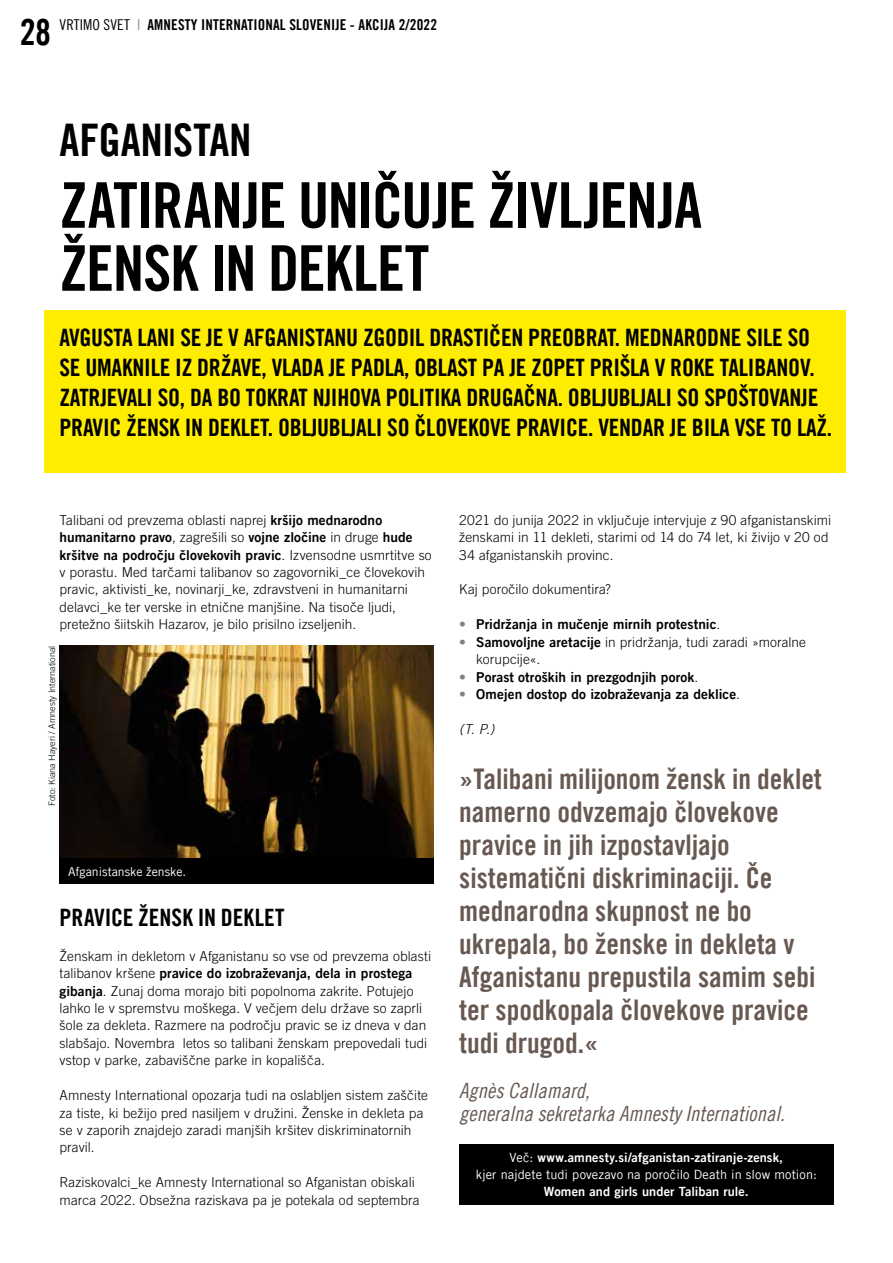
<style>
.page{position:relative;width:893px;height:1263px;background:#fff}
.page>*{position:absolute;margin:0;border:0;box-sizing:border-box;transform-origin:0 0}
.t1{font:63px/63px "Amnesty Trade Gothic Bd Cn 20";letter-spacing:-.015em;color:#000}
.t2{font:45px "Amnesty Trade Gothic Bd Cn 20";letter-spacing:-.005em;color:#000}
.t3{font:36px "Amnesty Trade Gothic Bd Cn 20";color:#000}
.t4{font:28.5px/32.8px "Amnesty Trade Gothic Bd Cn 20";color:#675952}
.t5{font:24px/30px "Amnesty Trade Gothic Bd Cn 20";letter-spacing:-.01em;color:#000}
.t6{font:21px/23.9px "Amnesty Trade Gothic Cn 18 Obl";color:#675952}
.t7{font:15px "Amnesty Trade Gothic Bd Cn 20";letter-spacing:.01em;color:#000}
.t8{font:300 13.65px/17.4px "Amnesty Trade Gothic";letter-spacing:.005em;color:#000}
.t9{font:13.65px/17.4px "Amnesty Trade Gothic Bd 2";letter-spacing:.01em;color:#000}
.t10{font:italic 300 13.65px "Amnesty Trade Gothic";color:#000}
.t11{font:12.75px "Amnesty Trade Gothic Bd 2";letter-spacing:.01em;color:#fff}
.t12{font:12.75px "Amnesty Trade Gothic";letter-spacing:.01em;color:#fff}
.t13{font:12.3px "Amnesty Trade Gothic";color:#fff}
.t14{font:300 9px "Amnesty Trade Gothic";color:#000}
.s1{font-family:"Amnesty Trade Gothic Cn 18"}
.s2{font-family:"Amnesty Trade Gothic Cn 18";color:#9b928e}
.s3{font-family:"Amnesty Trade Gothic Bd 2";font-weight:400}
.s4{font-family:"Amnesty Trade Gothic";font-weight:300}
.s5{font-family:"Amnesty Trade Gothic";font-weight:300;color:#867e7a}
.s6{color:#867e7a}
.s7{font-family:"Amnesty Trade Gothic"}
</style>
<div class="page">
<div style="left:44px;top:310px;width:802px;height:162px;background:#ffed00"></div>
<img style="left:60px;top:646px;width:374px;height:212px">
<div style="left:60px;top:858px;width:374px;height:26px;background:#000"></div>
<div style="left:459px;top:1144px;width:374px;height:61px;background:#000"></div>
<h3 class="t3" style="left:20px;top:10px;width:33px">28</h3>
<p class="t7" style="left:60px;top:16px;width:379px"><span class="s1">VRTIMO SVET</span> <span class="s2">I</span> AMNESTY INTERNATIONAL SLOVENIJE - AKCIJA 2/2022</p>
<h2 class="t2" style="left:60px;top:113px;width:194px">AFGANISTAN</h2>
<h1 class="t1" style="left:60px;top:173px;width:644px">ZATIRANJE UNIČUJE ŽIVLJENJA<br>ŽENSK IN DEKLET</h1>
<p class="t5" style="left:60px;top:323px;width:774px">AVGUSTA LANI SE JE V AFGANISTANU ZGODIL DRASTIČEN PREOBRAT. MEDNARODNE SILE SO SE UMAKNILE IZ DRŽAVE, VLADA JE PADLA, OBLAST PA JE ZOPET PRIŠLA V ROKE TALIBANOV.<br>ZATRJEVALI SO, DA BO TOKRAT NJIHOVA POLITIKA DRUGAČNA. OBLJUBLJALI SO SPOŠTOVANJE PRAVIC ŽENSK IN DEKLET. OBLJUBLJALI SO ČLOVEKOVE PRAVICE. VENDAR JE BILA VSE TO LAŽ.</p>
<p class="t8" style="left:60px;top:511px;width:324px">Talibani od prevzema oblasti naprej <span class="s3">kršijo mednarodno</span></p>
<p class="t9" style="left:60px;top:528px;width:374px">humanitarno pravo<span class="s4">, zagrešili so</span> vojne zločine <span class="s4">in druge</span> hude kršitve na področju človekovih pravic<span class="s4">. Izvensodne usmrtitve so</span></p>
<p class="t8" style="left:60px;top:563px;width:367px">v porastu. Med tarčami talibanov so zagovorniki_ce človekovih pravic, aktivisti_ke, novinarji_ke, zdravstveni in humanitarni delavci_ke ter verske in etnične manjšine. Na tisoče ljudi, pretežno šiitskih Hazarov, je bilo prisilno izseljenih.</p>
<p class="t14" style="left:47px;top:806px;width:162px;rotate:-90deg">Foto: Kiana Hayeri / Amnesty International</p>
<p class="t13" style="left:68px;top:864px;width:120px">Afganistanske ženske.</p>
<h3 class="t5" style="left:60px;top:902px;width:227px">PRAVICE ŽENSK IN DEKLET</h3>
<p class="t8" style="left:60px;top:947px;width:373px">Ženskam in dekletom v Afganistanu so vse od prevzema oblasti</p>
<p class="t9" style="left:60px;top:964px;width:354px"><span class="s4">talibanov kršene</span> pravice do izobraževanja, dela in prostega</p>
<p class="t8" style="left:60px;top:982px;width:369px"><span class="s3">gibanja</span>. Zunaj doma morajo biti popolnoma zakrite. Potujejo lahko le v spremstvu moškega. V večjem delu države so zaprli šole za dekleta. Razmere na področju pravic se iz dneva v dan slabšajo. Novembra letos so talibani ženskam prepovedali tudi vstop v parke, zabaviščne parke in kopališča.</p>
<p class="t8" style="left:60px;top:1086px;width:370px">Amnesty International opozarja tudi na oslabljen sistem zaščite za tiste, ki bežijo pred nasiljem v družini. Ženske in dekleta pa se v zaporih znajdejo zaradi manjših kršitev diskriminatornih pravil.</p>
<p class="t8" style="left:60px;top:1173px;width:362px">Raziskovalci_ke Amnesty International so Afganistan obiskali marca 2022. Obsežna raziskava pa je potekala od septembra</p>
<p class="t8" style="left:459px;top:511px;width:373px">2021 do junija 2022 in vključuje intervjuje z 90 afganistanskimi ženskami in 11 dekleti, starimi od 14 do 74 let, ki živijo v 20 od<br>34 afganistanskih provinc.</p>
<p class="t8" style="left:459px;top:581px;width:153px">Kaj poročilo dokumentira?</p>
<p class="t9" style="left:459px;top:615px;width:263px"><span class="s5">•</span> Pridržanja in mučenje mirnih protestnic<span class="s4">.</span></p>
<p class="t8" style="left:476px;top:633px;width:331px;text-indent:-17px"><span class="s6">•</span> <span class="s3">Samovoljne aretacije</span> in pridržanja, tudi zaradi »moralne korupcije«.</p>
<p class="t9" style="left:459px;top:668px;width:241px"><span class="s5">•</span> Porast otroških in prezgodnjih porok<span class="s4">.</span></p>
<p class="t9" style="left:459px;top:685px;width:282px"><span class="s5">•</span> Omejen dostop do izobraževanja za deklice<span class="s4">.</span></p>
<p class="t10" style="left:459px;top:721px;width:36px">(T. P.)</p>
<p class="t4" style="left:459px;top:763px;width:364px">»Talibani milijonom žensk in deklet namerno odvzemajo človekove pravice in jih izpostavljajo sistematični diskriminaciji. Če mednarodna skupnost ne bo ukrepala, bo ženske in dekleta v<br>Afganistanu prepustila samim sebi ter spodkopala človekove pravice tudi drugod.«</p>
<h3 class="t6" style="left:459px;top:1078px;width:327px">Agnès Callamard,<br>generalna sekretarka Amnesty International.</h3>
<p class="t11" style="left:510px;top:1149px;width:275px"><span class="s7">Več:</span> www.amnesty.si/afganistan-zatiranje-zensk,</p>
<p class="t12" style="left:476px;top:1167px;width:343px">kjer najdete tudi povezavo na poročilo Death in slow motion:</p>
<p class="t11" style="left:544px;top:1184px;width:206px">Women and girls under Taliban rule.</p>
</div>
